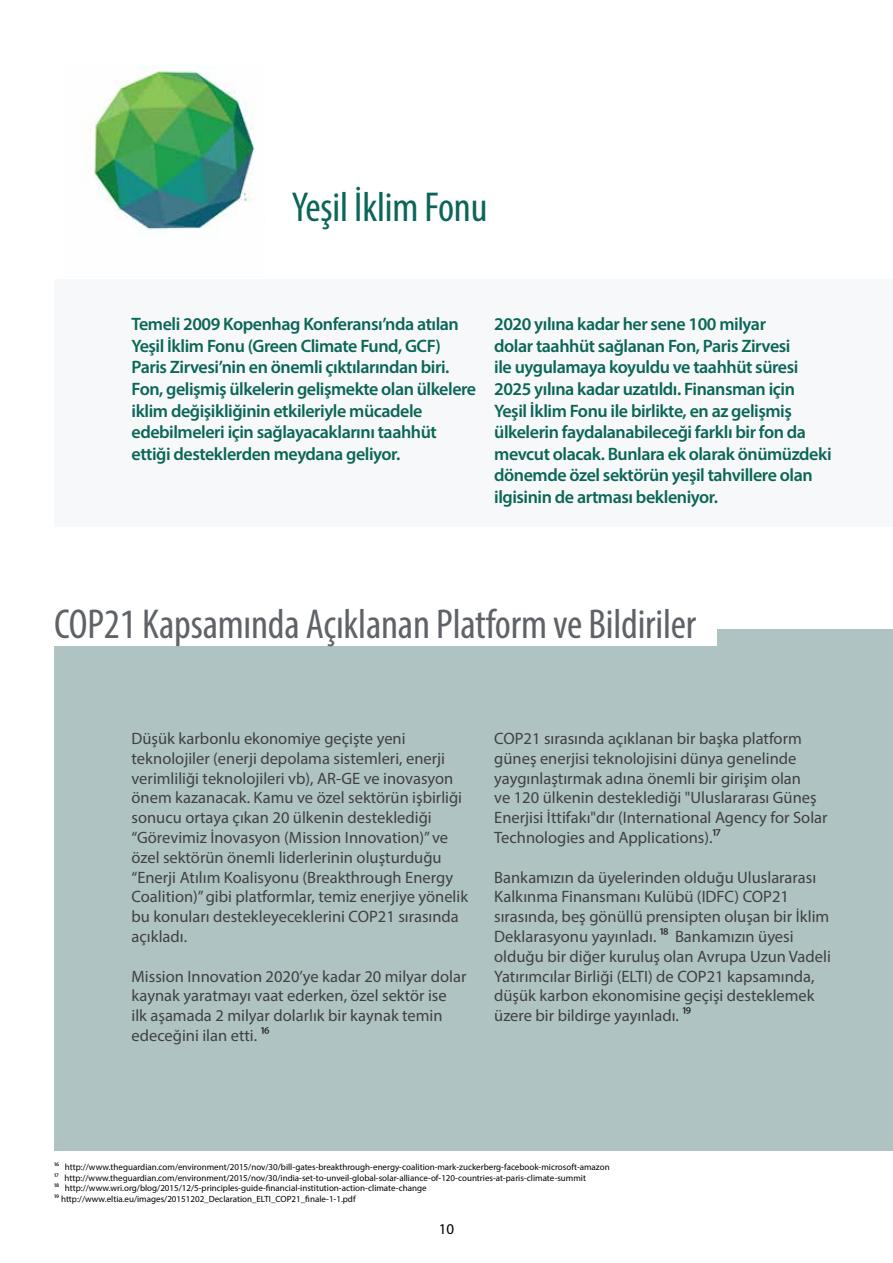
<style>
.page{position:relative;width:893px;height:1263px;background:#fff}
.page>*{position:absolute;margin:0;border:0;box-sizing:border-box;transform-origin:0 0}
.t1{font:condensed 42px "Myriad Pro";letter-spacing:-.005em;color:#5f6368}
.t2{font:condensed 42px "Myriad Pro";letter-spacing:-.005em;color:#0b6559}
.t3{font:600 18px/21.6px "Myriad Pro";letter-spacing:-.025em;color:#0a6657}
.t4{font:16.5px/19.8px "Myriad Pro";color:#414042}
.t5{font:15px "Myriad Pro";color:#000}
.t6{font:9px/10.8px "Myriad Pro";color:#000}
.s1{color:#221f20}
</style>
<div class="page">
<div style="left:54px;top:629px;width:839px;height:522px;background:#afc3c3"></div>
<div style="left:54px;top:279px;width:839px;height:248px;background:#f7f8f9"></div>
<div style="left:54px;top:594px;width:663px;height:51px;background:#fff"></div>
<img style="left:90px;top:66px;width:165px;height:164px">
<h1 class="t2" style="left:292px;top:181px;width:197px">Yeşil İklim Fonu</h1>
<p class="t3" style="left:132px;top:313px;width:346px">Temeli 2009 Kopenhag Konferansı’nda atılan Yeşil İklim Fonu (Green Climate Fund, GCF)<br>Paris Zirvesi’nin en önemli çıktılarından biri.<br>Fon, gelişmiş ülkelerin gelişmekte olan ülkelere iklim değişikliğinin etkileriyle mücadele edebilmeleri için sağlayacaklarını taahhüt ettiği desteklerden meydana geliyor.</p>
<p class="t3" style="left:494px;top:313px;width:339px">2020 yılına kadar her sene 100 milyar<br>dolar taahhüt sağlanan Fon, Paris Zirvesi<br>ile uygulamaya koyuldu ve taahhüt süresi 2025 yılına kadar uzatıldı. Finansman için Yeşil İklim Fonu ile birlikte, en az gelişmiş ülkelerin faydalanabileceği farklı bir fon da mevcut olacak. Bunlara ek olarak önümüzdeki dönemde özel sektörün yeşil tahvillere olan ilgisinin de artması bekleniyor.</p>
<h1 class="t1" style="left:54px;top:598px;width:644px">COP21 Kapsamında Açıklanan Platform ve Bildiriler</h1>
<p class="t4" style="left:132px;top:728px;width:338px">Düşük karbonlu ekonomiye geçişte yeni teknolojiler (enerji depolama sistemleri, enerji verimliliği teknolojileri vb), AR-GE ve inovasyon önem kazanacak. Kamu ve özel sektörün işbirliği sonucu ortaya çıkan 20 ülkenin desteklediği “Görevimiz İnovasyon (Mission Innovation)” ve özel sektörün önemli liderlerinin oluşturduğu “Enerji Atılım Koalisyonu (Breakthrough Energy Coalition)” gibi platformlar, temiz enerjiye yönelik bu konuları destekleyeceklerini COP21 sırasında açıkladı.</p>
<p class="t4" style="left:132px;top:966px;width:336px">Mission Innovation 2020’ye kadar 20 milyar dolar kaynak yaratmayı vaat ederken, özel sektör ise<br>ilk aşamada 2 milyar dolarlık bir kaynak temin edeceğini ilan etti. <span class="s1">1⁶</span></p>
<p class="t4" style="left:494px;top:728px;width:335px">COP21 sırasında açıklanan bir başka platform güneş enerjisi teknolojisini dünya genelinde yaygınlaştırmak adına önemli bir girişim olan<br>ve 120 ülkenin desteklediği "Uluslararası Güneş Enerjisi İttifakı"dır (International Agency for Solar Technologies and Applications).<span class="s1">1⁷</span></p>
<p class="t4" style="left:494px;top:867px;width:338px">Bankamızın da üyelerinden olduğu Uluslararası Kalkınma Finansmanı Kulübü (IDFC) COP21 sırasında, beş gönüllü prensipten oluşan bir İklim Deklarasyonu yayınladı. <span class="s1">1⁸</span> Bankamızın üyesi olduğu bir diğer kuruluş olan Avrupa Uzun Vadeli Yatırımcılar Birliği (ELTI) de COP21 kapsamında, düşük karbon ekonomisine geçişi desteklemek üzere bir bildirge yayınladı. <span class="s1">1⁹</span></p>
<p class="t6" style="left:54px;top:1161px;width:557px">16 http://www.theguardian.com/environment/2015/nov/30/bill-gates-breakthrough-energy-coalition-mark-zuckerberg-facebook-microsoft-amazon 17 http://www.theguardian.com/environment/2015/nov/30/india-set-to-unveil-global-solar-alliance-of-120-countries-at-paris-climate-summit<br>18 http://www.wri.org/blog/2015/12/5-principles-guide-financial-institution-action-climate-change<br>1⁹ http://www.eltia.eu/images/20151202_Declaration_ELTI_COP21_finale-1-1.pdf</p>
<p class="t5" style="left:439px;top:1219px;width:17px">10</p>
</div>
